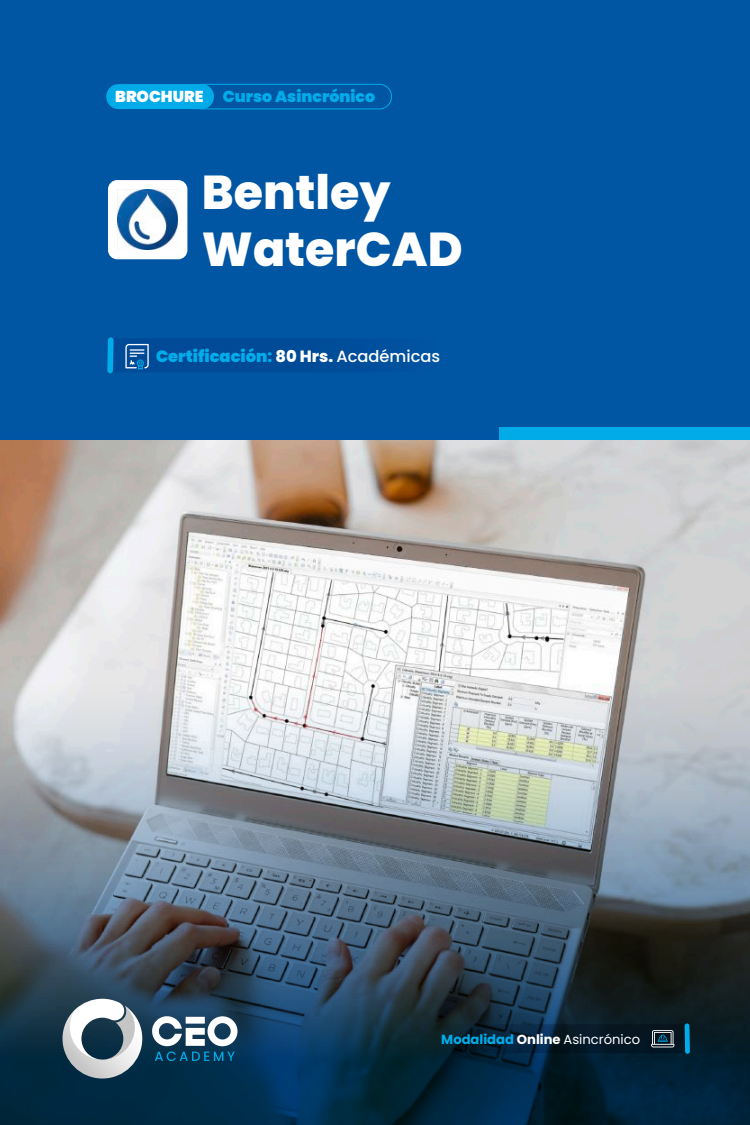
<style>
.page{position:relative;width:750px;height:1125px;background:#fff}
.page>*{position:absolute;margin:0;border:0;box-sizing:border-box;transform-origin:0 0}
.t1{font:800 47.5px/57.5px "Poppins";color:#fff}
.t2{font:900 16.25px "Poppins";color:#00ace9}
.t3{font:900 15.75px "Poppins";color:#00ace9}
.t4{font:13.12px "Poppins";color:#fff}
.s1{color:#fff}
.s2{font-weight:800}
.s3{font-weight:800;color:#fff}
.s4{font-weight:500;color:#fff}
.s5{font-weight:700;color:#00ace9}
.s6{font-weight:700}
</style>
<div class="page">
<img style="left:0;top:440px;width:750px;height:685px">
<div style="left:0;top:0;width:750px;height:437px;background:#0056a3"></div>
<div style="left:0;top:428px;width:500px;height:12px;background:#0056a4"></div>
<div style="left:500px;top:428px;width:250px;height:12px;background:#00abe7"></div>
<svg style="left:151px;top:1015px;width:87px;height:46px"></svg>
<svg style="left:62px;top:999px;width:80px;height:80px"></svg>
<div style="left:106px;top:84px;width:108px;height:25px;background:#00abe7;border-radius:12px"></div>
<div style="left:189px;top:84px;width:203px;height:25px;border:1px solid #00ace9;border-radius:12px"></div>
<div style="left:108px;top:180px;width:79px;height:79px;background:#fff;border-radius:9px"></div>
<img style="left:118px;top:190px;width:60px;height:60px">
<svg style="left:107px;top:337px;width:212px;height:37px"></svg>
<svg style="left:429px;top:1021px;width:263px;height:35px;background:#0a2232"></svg>
<p class="t3" style="left:115px;top:88px;width:261px"><span class="s1">BROCHURE</span> Curso Asincrónico</p>
<h1 class="t1" style="left:202px;top:164px;width:262px">Bentley<br>WaterCAD</h1>
<p class="t2" style="left:156px;top:347px;width:286px">Certificación<span class="s2">:</span> <span class="s3">80 Hrs.</span> <span class="s4">Académicas</span></p>
<p class="t4" style="left:441px;top:1032px;width:200px"><span class="s5">Modalidad</span> <span class="s6">Online</span> Asincrónico</p>
</div>
